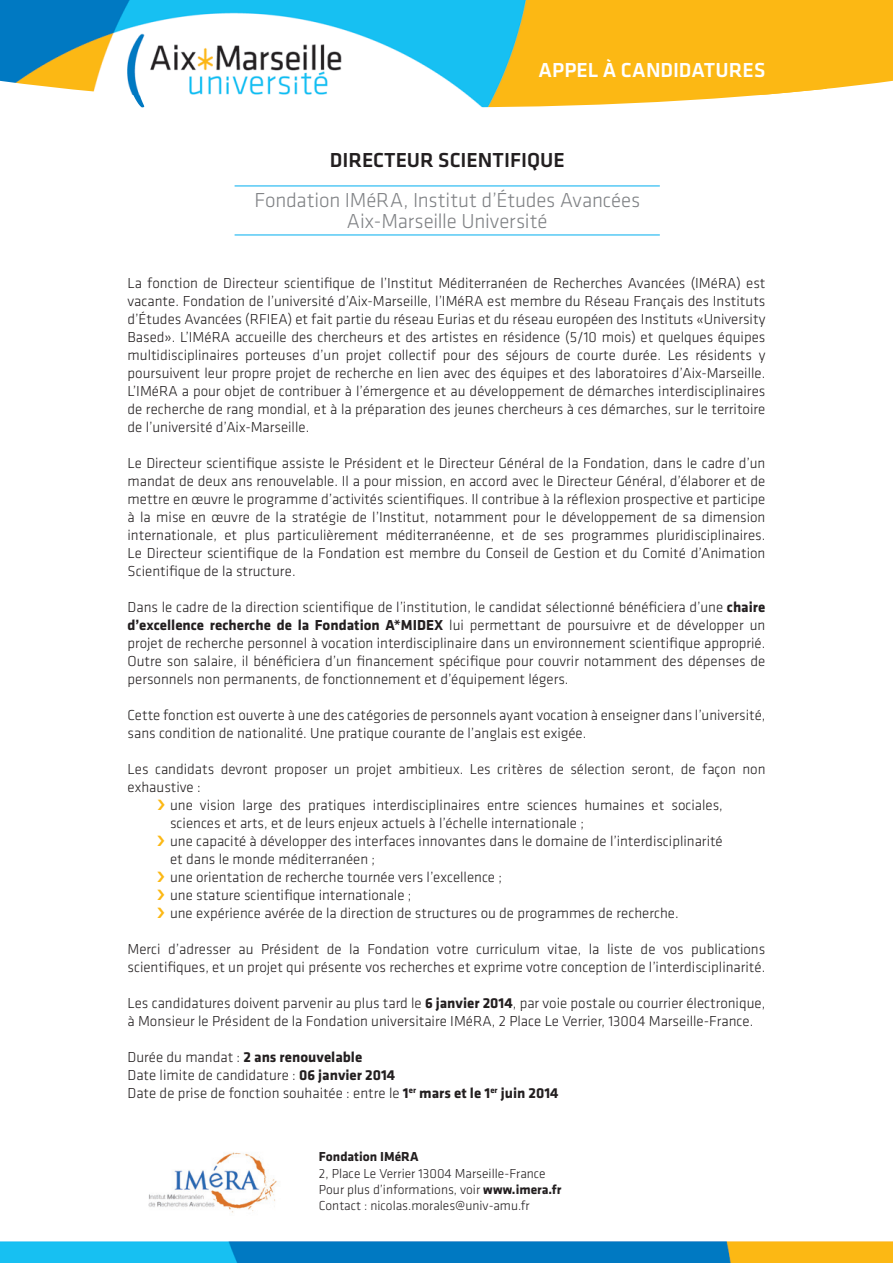
<style>
.page{position:relative;width:893px;height:1263px;background:#fff}
.page>*{position:absolute;margin:0;border:0;box-sizing:border-box;transform-origin:0 0}
.t1{font:300 21px/21px "Klavika Basic";letter-spacing:-.01em;color:#808285;text-align:center}
.t2{font:500 21px "Klavika Basic";color:#231f20}
.t3{font:500 21px "Klavika Basic";letter-spacing:.005em;color:#fff}
.t4{font:300 15px/18px "Klavika Basic";color:#231f20}
.t5{font:300 13.5px/16.2px "Klavika Basic";color:#231f20}
.t6{font:700 13.5px "Klavika Basic";color:#231f20}
.s1{font-weight:700}
</style>
<div class="page">
<hr style="left:235px;top:186px;width:425px;height:1px;background:#00aeef">
<hr style="left:235px;top:235px;width:425px;height:1px;background:#00aeef">
<img style="left:148px;top:1152px;width:129px;height:61px">
<img style="left:0;top:1241px;width:893px;height:22px">
<img style="left:0;top:0;width:706px;height:107px">
<svg style="left:669px;top:0;width:224px;height:99px;background:#fcbc23"></svg>
<h1 class="t3" style="left:538px;top:56px;width:229px">APPEL À CANDIDATURES</h1>
<h1 class="t2" style="left:330px;top:146px;width:236px">DIRECTEUR SCIENTIFIQUE</h1>
<h1 class="t1" style="left:254px;top:190px;width:387px">Fondation IMéRA, Institut d’Études Avancées<br>Aix-Marseille Université</h1>
<p class="t4" style="left:128px;top:274px;width:639px;text-align:justify">La fonction de Directeur scientifique de l’Institut Méditerranéen de Recherches Avancées (IMéRA) est vacante. Fondation de l’université d’Aix-Marseille, l’IMéRA est membre du Réseau Français des Instituts d’Études Avancées (RFIEA) et fait partie du réseau Eurias et du réseau européen des Instituts «University Based». L’IMéRA accueille des chercheurs et des artistes en résidence (5/10 mois) et quelques équipes multidisciplinaires porteuses d’un projet collectif pour des séjours de courte durée. Les résidents y poursuivent leur propre projet de recherche en lien avec des équipes et des laboratoires d’Aix-Marseille.<br>L’IMéRA a pour objet de contribuer à l’émergence et au développement de démarches interdisciplinaires de recherche de rang mondial, et à la préparation des jeunes chercheurs à ces démarches, sur le territoire de l’université d’Aix-Marseille.</p>
<p class="t4" style="left:128px;top:454px;width:639px;text-align:justify">Le Directeur scientifique assiste le Président et le Directeur Général de la Fondation, dans le cadre d’un mandat de deux ans renouvelable. Il a pour mission, en accord avec le Directeur Général, d’élaborer et de mettre en œuvre le programme d’activités scientifiques. Il contribue à la réflexion prospective et participe à la mise en œuvre de la stratégie de l’Institut, notamment pour le développement de sa dimension internationale, et plus particulièrement méditerranéenne, et de ses programmes pluridisciplinaires.<br>Le Directeur scientifique de la Fondation est membre du Conseil de Gestion et du Comité d’Animation Scientifique de la structure.</p>
<p class="t4" style="left:128px;top:598px;width:639px;text-align:justify">Dans le cadre de la direction scientifique de l’institution, le candidat sélectionné bénéficiera d’une <span class="s1">chaire d’excellence recherche de la Fondation A*MIDEX</span> lui permettant de poursuivre et de développer un projet de recherche personnel à vocation interdisciplinaire dans un environnement scientifique approprié.<br>Outre son salaire, il bénéficiera d’un financement spécifique pour couvrir notamment des dépenses de personnels non permanents, de fonctionnement et d’équipement légers.</p>
<p class="t4" style="left:128px;top:706px;width:639px">Cette fonction est ouverte à une des catégories de personnels ayant vocation à enseigner dans l’université, sans condition de nationalité. Une pratique courante de l’anglais est exigée.</p>
<p class="t4" style="left:128px;top:760px;width:639px">Les candidats devront proposer un projet ambitieux. Les critères de sélection seront, de façon non</p>
<p class="t4" style="left:128px;top:778px;width:75px">exhaustive :</p>
<p class="t4" style="left:170px;top:796px;width:554px">une vision large des pratiques interdisciplinaires entre sciences humaines et sociales,</p>
<p class="t4" style="left:170px;top:814px;width:415px">sciences et arts, et de leurs enjeux actuels à l’échelle internationale ;</p>
<p class="t4" style="left:170px;top:832px;width:554px">une capacité à développer des interfaces innovantes dans le domaine de l’interdisciplinarité</p>
<p class="t4" style="left:170px;top:850px;width:207px">et dans le monde méditerranéen ;</p>
<p class="t4" style="left:170px;top:868px;width:334px">une orientation de recherche tournée vers l’excellence ;</p>
<p class="t4" style="left:170px;top:886px;width:243px">une stature scientifique internationale ;</p>
<p class="t4" style="left:170px;top:904px;width:510px">une expérience avérée de la direction de structures ou de programmes de recherche.</p>
<p class="t4" style="left:127px;top:940px;width:639px">Merci d’adresser au Président de la Fondation votre curriculum vitae, la liste de vos publications scientifiques, et un projet qui présente vos recherches et exprime votre conception de l’interdisciplinarité.</p>
<p class="t4" style="left:127px;top:994px;width:639px">Les candidatures doivent parvenir au plus tard le <span class="s1">6 janvier 2014</span>, par voie postale ou courrier électronique, à Monsieur le Président de la Fondation universitaire IMéRA, 2 Place Le Verrier, 13004 Marseille-France.</p>
<p class="t4" style="left:127px;top:1048px;width:433px">Durée du mandat : <span class="s1">2 ans renouvelable<br></span>Date limite de candidature : <span class="s1">06 janvier 2014<br></span>Date de prise de fonction souhaitée : entre le <span class="s1">1</span><sup>er</sup> <span class="s1">mars et le 1</span><sup>er</sup> <span class="s1">juin 2014</span></p>
<p class="t6" style="left:319px;top:1147px;width:101px">Fondation IMéRA</p>
<p class="t5" style="left:319px;top:1165px;width:244px">2, Place Le Verrier 13004 Marseille-France<br>Pour plus d’informations, voir <span class="s1">www.imera.fr<br></span>Contact : nicolas.morales@univ-amu.fr</p>
</div>
